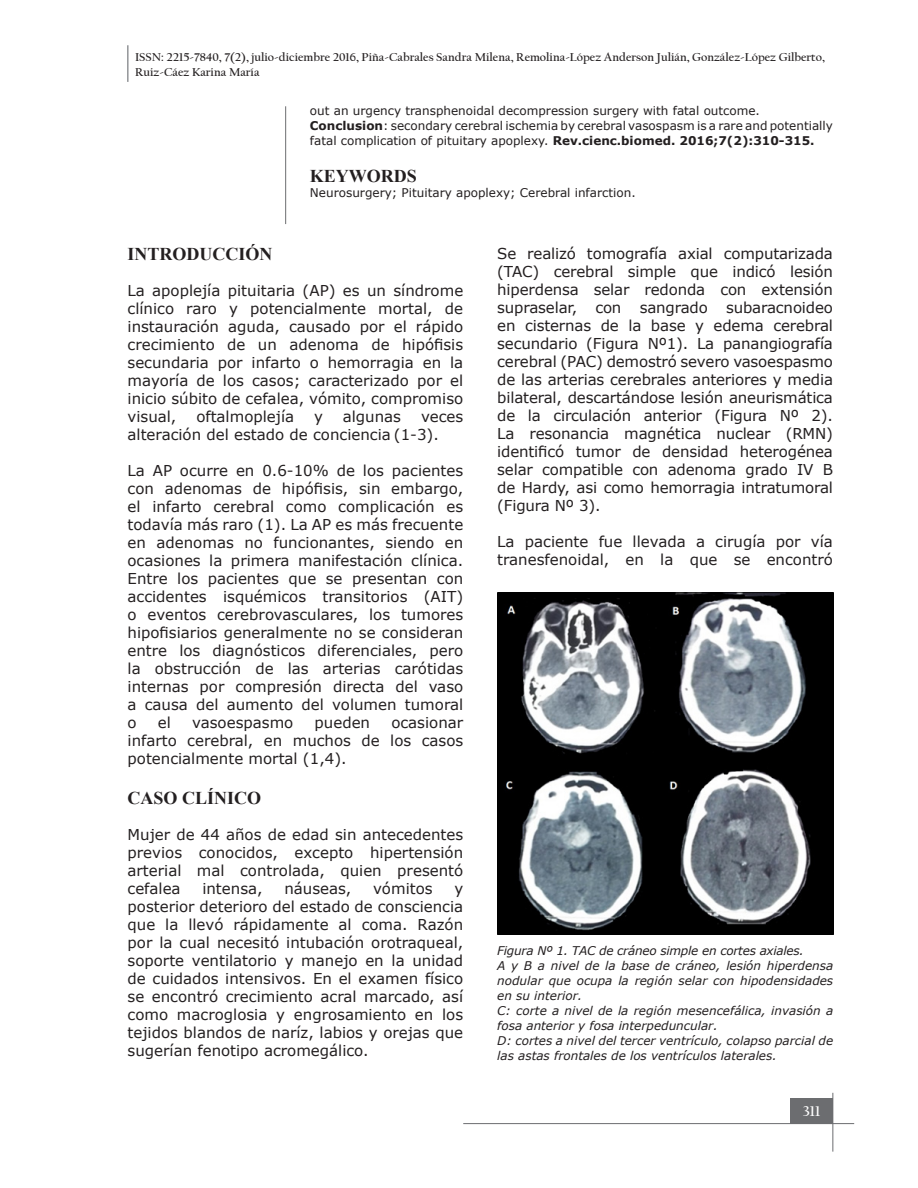
<style>
.page{position:relative;width:918px;height:1188px;background:#fff}
.page>*{position:absolute;margin:0;border:0;box-sizing:border-box;transform-origin:0 0}
.t1{font:700 18px "Times New Roman";color:#231f20}
.t2{font:15px/18px "Verdana";color:#231f20;text-align:justify}
.t3{font:700 15px "Californian FB";color:#fff}
.t4{font:italic 12px/15px "Verdana";color:#231f20}
.t5{font:12px/15px "Verdana";color:#231f20}
.t6{font:700 12px/14.4px "Californian FB";color:#231f20}
.t7{font:italic 12px "Verdana";letter-spacing:-.02em;color:#231f20}
.s1{font-weight:700}
</style>
<div class="page">
<hr style="left:127px;top:45px;width:2px;height:37px;background:#939598">
<div style="left:791px;top:1098px;width:42px;height:26px;background:#6c6d70"></div>
<hr style="left:463px;top:1123px;width:391px;height:1px;background:#6c6d70">
<hr style="left:832px;top:1093px;width:1px;height:59px;background:#6c6d70">
<hr style="left:285px;top:106px;width:1px;height:118px;background:#6c6d70">
<img style="left:498px;top:592px;width:335px;height:343px">
<p class="t6" style="left:135px;top:50px;width:691px">ISSN: 2215-7840, 7(2), julio-diciembre 2016, Piña-Cabrales Sandra Milena, Remolina-López Anderson Julián, González-López Gilberto,<br>Ruiz-Cáez Karina María</p>
<p class="t5" style="left:310px;top:103px;width:452px">out an urgency transphenoidal decompression surgery with fatal outcome.</p>
<p class="t5" style="left:310px;top:118px;width:524px"><span class="s1">Conclusion</span>: secondary cerebral ischemia by cerebral vasospasm is a rare and potentially fatal complication of pituitary apoplexy. <span class="s1">Rev.cienc.biomed. 2016;7(2):310-315.</span></p>
<p class="t1" style="left:310px;top:163px;width:109px">KEYWORDS</p>
<p class="t5" style="left:310px;top:185px;width:327px">Neurosurgery; Pituitary apoplexy; Cerebral infarction.</p>
<p class="t1" style="left:128px;top:241px;width:146px">INTRODUCCIÓN</p>
<p class="t2" style="left:128px;top:281px;width:337px">La apoplejía pituitaria (AP) es un síndrome clínico raro y potencialmente mortal, de instauración aguda, causado por el rápido crecimiento de un adenoma de hipófisis secundaria por infarto o hemorragia en la mayoría de los casos; caracterizado por el inicio súbito de cefalea, vómito, compromiso visual,</p>
<p class="t2" style="left:196px;top:407px;width:99px">oftalmoplejía</p>
<p class="t2" style="left:314px;top:407px;width:10px">y</p>
<p class="t2" style="left:343px;top:407px;width:60px">algunas</p>
<p class="t2" style="left:128px;top:407px;width:337px;text-indent:293px">veces alteración del estado de conciencia (1-3).</p>
<p class="t2" style="left:128px;top:461px;width:337px">La AP ocurre en 0.6-10% de los pacientes con adenomas de hipófisis, sin embargo, el infarto cerebral como complicación es todavía más raro (1). La AP es más frecuente en adenomas no funcionantes, siendo en ocasiones la primera manifestación clínica.<br>Entre los pacientes que se presentan con accidentes isquémicos transitorios (AIT) o eventos cerebrovasculares, los tumores hipofisiarios generalmente no se consideran entre los diagnósticos diferenciales, pero la obstrucción de las arterias carótidas internas por compresión directa del vaso a causa del aumento del volumen tumoral o</p>
<p class="t2" style="left:158px;top:713px;width:15px">el</p>
<p class="t2" style="left:192px;top:713px;width:103px">vasoespasmo</p>
<p class="t2" style="left:315px;top:713px;width:57px">pueden</p>
<p class="t2" style="left:128px;top:713px;width:337px;text-indent:264px">ocasionar infarto cerebral, en muchos de los casos potencialmente mortal (1,4).</p>
<p class="t1" style="left:128px;top:785px;width:135px">CASO CLÍNICO</p>
<p class="t2" style="left:128px;top:825px;width:337px">Mujer de 44 años de edad sin antecedentes previos conocidos, excepto hipertensión arterial mal controlada, quien presentó cefalea</p>
<p class="t2" style="left:202px;top:879px;width:62px">intensa,</p>
<p class="t2" style="left:284px;top:879px;width:69px">náuseas,</p>
<p class="t2" style="left:373px;top:879px;width:61px">vómitos</p>
<p class="t2" style="left:128px;top:879px;width:337px;text-indent:327px">y posterior deterioro del estado de consciencia que la llevó rápidamente al coma. Razón por la cual necesitó intubación orotraqueal, soporte ventilatorio y manejo en la unidad de cuidados intensivos. En el examen físico se encontró crecimiento acral marcado, así como macroglosia y engrosamiento en los tejidos blandos de naríz, labios y orejas que sugerían fenotipo acromegálico.</p>
<p class="t2" style="left:497px;top:244px;width:337px">Se realizó tomografía axial computarizada (TAC) cerebral simple que indicó lesión hiperdensa selar redonda con extensión supraselar, con sangrado subaracnoideo en cisternas de la base y edema cerebral secundario (Figura Nº1). La panangiografía cerebral (PAC) demostró severo vasoespasmo de las arterias cerebrales anteriores y media bilateral, descartándose lesión aneurismática de la circulación anterior (Figura Nº 2).<br>La resonancia magnética nuclear (RMN) identificó tumor de densidad heterogénea selar compatible con adenoma grado IV B de Hardy, asi como hemorragia intratumoral (Figura Nº 3).</p>
<p class="t2" style="left:497px;top:532px;width:337px">La paciente fue llevada a cirugía por vía tranesfenoidal, en la que se encontró</p>
<p class="t7" style="left:497px;top:943px;width:308px">Figura Nº 1. TAC de cráneo simple en cortes axiales.</p>
<p class="t4" style="left:497px;top:958px;width:337px;text-align:justify">A y B a nivel de la base de cráneo, lesión hiperdensa nodular que ocupa la región selar con hipodensidades en su interior.</p>
<p class="t4" style="left:497px;top:1003px;width:337px">C: corte a nivel de la región mesencefálica, invasión a fosa anterior y fosa interpeduncular.</p>
<p class="t4" style="left:497px;top:1033px;width:337px">D: cortes a nivel del tercer ventrículo, colapso parcial de las astas frontales de los ventrículos laterales.</p>
<p class="t3" style="left:802px;top:1102px;width:20px">311</p>
</div>
